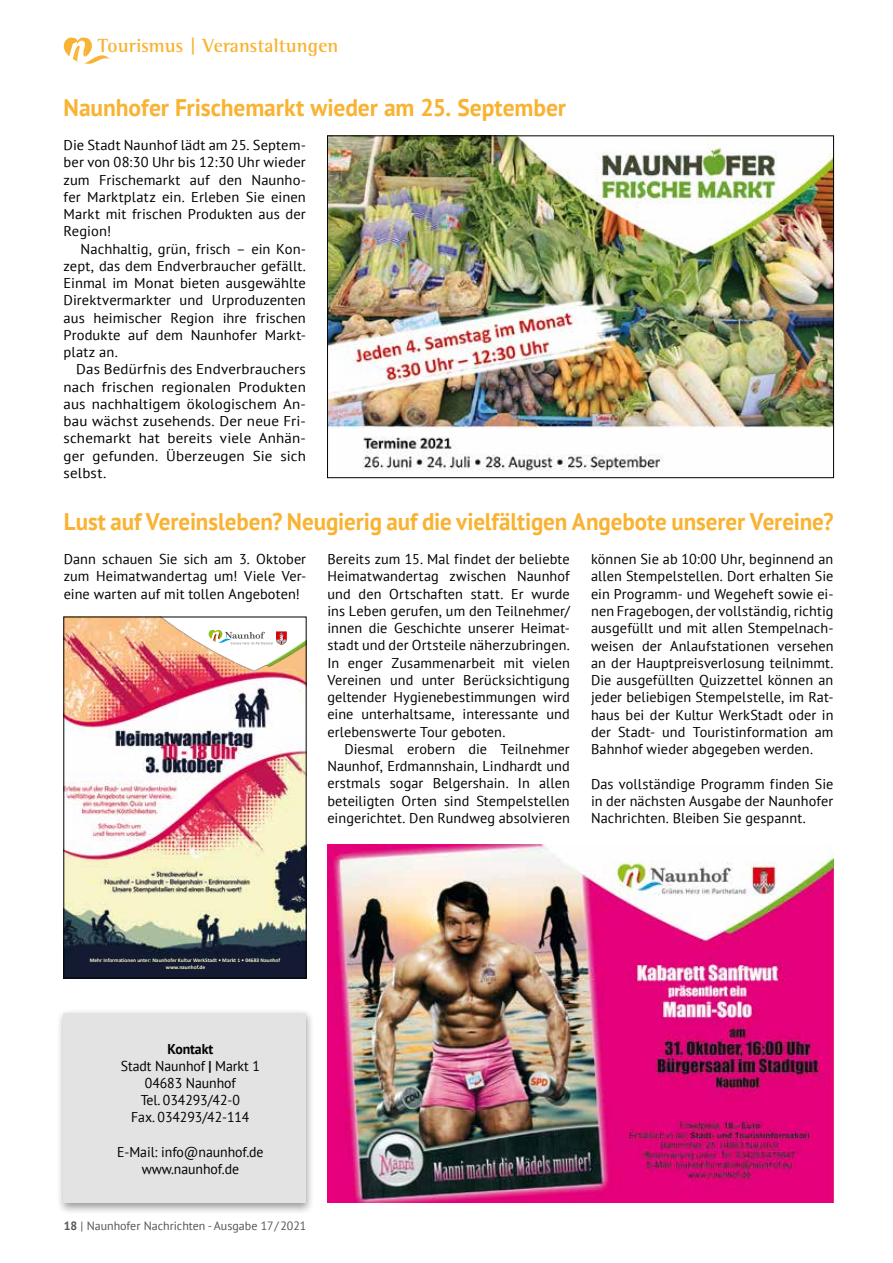
<style>
.page{position:relative;width:893px;height:1263px;background:#fff}
.page>*{position:absolute;margin:0;border:0;box-sizing:border-box;transform-origin:0 0}
.t1{font:700 24px "PT Sans";letter-spacing:-.005em;color:#f9b231;scale:.96 1}
.t2{font:700 24px "PT Sans";letter-spacing:-.005em;color:#f9b231}
.t3{font:700 19.5px "Rotis Semi Serif Std";letter-spacing:.005em;color:#f9b231}
.t4{font:14.25px/17.2px "PT Sans";letter-spacing:.005em;color:#000;text-align:justify}
.t5{font:14.25px/17.2px "PT Sans";letter-spacing:.005em;color:#000;text-align:justify;scale:1.05 1}
.t6{font:12px "PT Sans";color:#565655}
.t7{font:700 5.4px/6.6px "Calibri";color:#f7f5c7;text-align:center}
.s1{font-weight:700}
</style>
<div class="page">
<svg style="left:64px;top:37px;width:46px;height:27px"></svg>
<img style="left:329px;top:138px;width:503px;height:333px">
<img style="left:66px;top:619px;width:238px;height:357px">
<img style="left:76px;top:619px;width:228px;height:54px">
<svg style="left:209px;top:630px;width:78px;height:15px"></svg>
<div style="left:64px;top:617px;width:242px;height:361px;border:1px solid #000"></div>
<div style="left:56px;top:1009px;width:259px;height:206px;background:#000;opacity:.4"></div>
<div style="left:64px;top:1013px;width:242px;height:189px;background:#e3e3e3"></div>
<img style="left:327px;top:845px;width:506px;height:357px">
<h2 class="t3" style="left:98px;top:34px;width:242px">Tourismus | Veranstaltungen</h2>
<h1 class="t2" style="left:64px;top:91px;width:504px">Naunhofer Frischemarkt wieder am 25. September</h1>
<p class="t4" style="left:64px;top:136px;width:244px">Die Stadt Naunhof lädt am 25. Septem&shy;ber von 08:30 Uhr bis 12:30 Uhr wieder zum Frischemarkt auf den Naunho&shy;fer Marktplatz ein. Erleben Sie einen Markt mit frischen Produkten aus der Region!</p>
<p class="t4" style="left:64px;top:240px;width:244px;text-indent:17px">Nachhaltig, grün, frisch – ein Kon&shy;zept, das dem Endverbraucher gefällt.<br>Einmal im Monat bieten ausgewählte Direktvermarkter und Urproduzenten aus heimischer Region ihre frischen Produkte auf dem Naunhofer Markt&shy;platz an.</p>
<p class="t5" style="left:64px;top:360px;width:232px;text-indent:13px">Das Bedürfnis des Endverbrauchers nach frischen regionalen Produkten aus nachhaltigem ökologischem An&shy;bau wächst zusehends. Der neue Fri&shy;schemarkt hat bereits viele Anhän&shy;ger gefunden. Überzeugen Sie sich selbst.</p>
<h1 class="t1" style="left:64px;top:505px;width:803px">Lust auf Vereinsleben? Neugierig auf die vielfältigen Angebote unserer Vereine?</h1>
<p class="t4" style="left:64px;top:550px;width:244px">Dann schauen Sie sich am 3. Oktober zum Heimatwandertag um! Viele Ver&shy;eine warten auf mit tollen Angeboten!</p>
<p class="t4" style="left:327px;top:550px;width:244px">Bereits zum 15. Mal findet der beliebte Heimatwandertag zwischen Naunhof und den Ortschaften statt. Er wurde ins Leben gerufen, um den Teilnehmer/ innen die Geschichte unserer Heimat&shy;stadt und der Ortsteile näherzubringen.<br>In enger Zusammenarbeit mit vielen Vereinen und unter Berücksichtigung geltender Hygienebestimmungen wird eine unterhaltsame, interessante und erlebenswerte Tour geboten.</p>
<p class="t4" style="left:327px;top:740px;width:244px;text-indent:17px">Diesmal erobern die Teilnehmer Naunhof, Erdmannshain, Lindhardt und erstmals sogar Belgershain. In allen beteiligten Orten sind Stempelstellen eingerichtet. Den Rundweg absolvieren</p>
<p class="t4" style="left:591px;top:550px;width:244px">können Sie ab 10:00 Uhr, beginnend an allen Stempelstellen. Dort erhalten Sie ein Programm- und Wegeheft sowie ei&shy;nen Fragebogen, der vollständig, richtig ausgefüllt und mit allen Stempelnach&shy;weisen der Anlaufstationen versehen an der Hauptpreisverlosung teilnimmt.<br>Die ausgefüllten Quizzettel können an jeder beliebigen Stempelstelle, im Rat&shy;haus bei der Kultur WerkStadt oder in der Stadt- und Touristinformation am Bahnhof wieder abgegeben werden.</p>
<p class="t4" style="left:591px;top:775px;width:244px">Das vollständige Programm finden Sie in der nächsten Ausgabe der Naunhofer Nachrichten. Bleiben Sie gespannt.</p>
<p class="t7" style="left:90px;top:957px;width:192px">Mehr Informationen unter: Naunhofer Kultur WerkStadt • Markt 1 • 04683 Naunhof www.naunhof.de</p>
<p class="t4" style="left:121px;top:1040px;width:141px;text-align:center"><span class="s1">Kontakt<br></span>Stadt Naunhof <span class="s1">|</span> Markt 1<br>04683 Naunhof<br>Tel. 034293/42-0<br>Fax. 034293/42-114</p>
<p class="t4" style="left:117px;top:1143px;width:148px;text-align:center">E-Mail: info@naunhof.de www.naunhof.de</p>
<p class="t6" style="left:64px;top:1218px;width:244px"><span class="s1">18</span> | Naunhofer Nachrichten - Ausgabe 17/2021</p>
</div>
